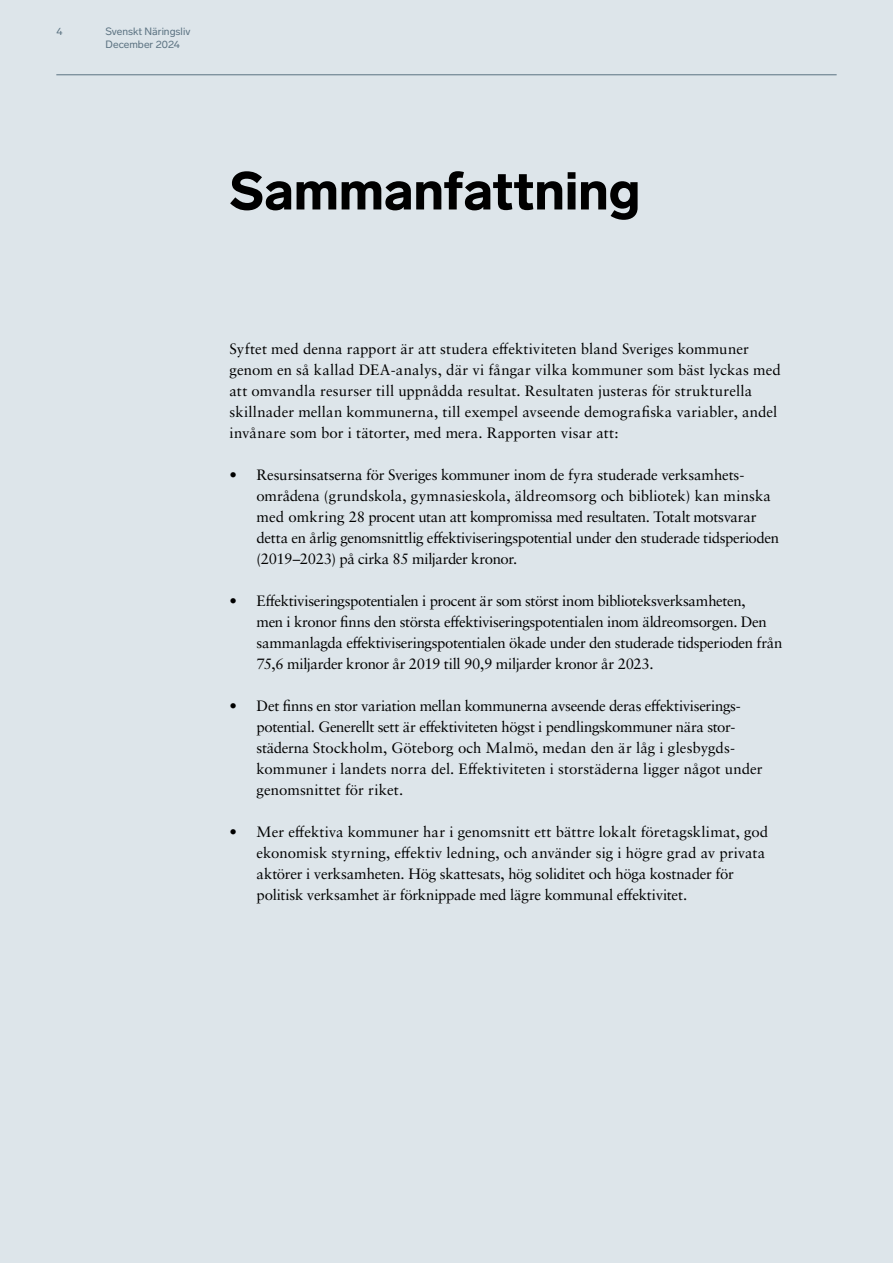
<style>
.page{position:relative;width:893px;height:1263px;background:#dde5ea}
.page>*{position:absolute;margin:0;border:0;box-sizing:border-box;transform-origin:0 0}
.t1{font:900 52.5px "Lab Grotesque";color:#000}
.t2{font:15px/21px "Sabon LT Pro";letter-spacing:-.01em;color:#000}
.t3{font:10.5px/12.6px "Lab Grotesque";color:#5b7281}
</style>
<div class="page">
<hr style="left:56px;top:75px;width:781px;height:1px;background:#5b7281">
<p class="t3" style="left:56px;top:25px;width:8px">4</p>
<p class="t3" style="left:106px;top:25px;width:86px">Svenskt Näringsliv<br>December 2024</p>
<p class="t3" style="left:106px;top:38px;width:60px">Månad 2020</p>
<h1 class="t1" style="left:230px;top:160px;width:412px">Sammanfattning</h1>
<p class="t2" style="left:230px;top:338px;width:553px">Syftet med denna rapport är att studera effektiviteten bland Sveriges kommuner genom en så kallad DEA-analys, där vi fångar vilka kommuner som bäst lyckas med att omvandla resurser till uppnådda resultat. Resultaten justeras för strukturella skillnader mellan kommunerna, till exempel avseende demografiska variabler, andel invånare som bor i tätorter, med mera. Rapporten visar att:</p>
<p class="t2" style="left:257px;top:464px;width:524px;text-indent:-27px">• Resursinsatserna för Sveriges kommuner inom de fyra studerade verksamhets&shy;områdena (grundskola, gymnasieskola, äldreomsorg och bibliotek) kan minska med omkring 28 procent utan att kompromissa med resultaten. Totalt motsvarar detta en årlig genomsnittlig effektiviseringspotential under den studerade tidsperioden (2019–2023) på cirka 85 miljarder kronor.</p>
<p class="t2" style="left:257px;top:590px;width:527px;text-indent:-27px">• Effektiviseringspotentialen i procent är som störst inom biblioteksverksamheten,<br>men i kronor finns den största effektiviseringspotentialen inom äldreomsorgen. Den sammanlagda effektiviseringspotentialen ökade under den studerade tidsperioden från 75,6 miljarder kronor år 2019 till 90,9 miljarder kronor år 2023.</p>
<p class="t2" style="left:257px;top:695px;width:507px;text-indent:-27px">• Det finns en stor variation mellan kommunerna avseende deras effektiviserings&shy;potential. Generellt sett är effektiviteten högst i pendlingskommuner nära stor&shy;städerna Stockholm, Göteborg och Malmö, medan den är låg i glesbygds&shy;kommuner i landets norra del. Effektiviteten i storstäderna ligger något under genomsnittet för riket.</p>
<p class="t2" style="left:257px;top:821px;width:513px;text-indent:-27px">• Mer effektiva kommuner har i genomsnitt ett bättre lokalt företagsklimat, god ekonomisk styrning, effektiv ledning, och använder sig i högre grad av privata aktörer i verksamheten. Hög skattesats, hög soliditet och höga kostnader för politisk verksamhet är förknippade med lägre kommunal effektivitet.</p>
</div>
